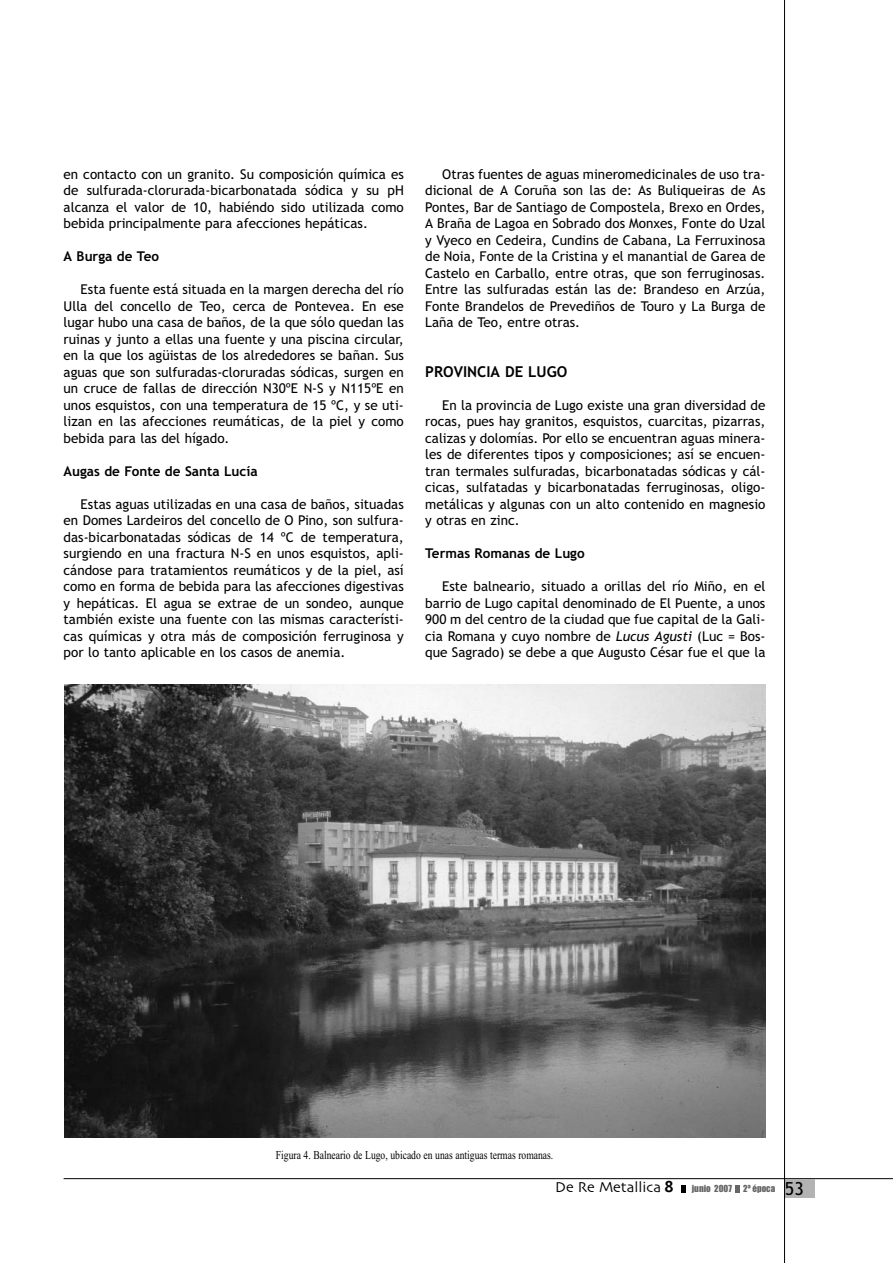
<style>
.page{position:relative;width:893px;height:1263px;background:#fff}
.page>*{position:absolute;margin:0;border:0;box-sizing:border-box;transform-origin:0 0}
.t1{font:15px "Skia";color:#000}
.t2{font:700 15px "Trebuchet MS";color:#000}
.t3{font:13.5px/16.5px "Trebuchet MS";color:#000;text-align:justify}
.t4{font:700 13.5px "Trebuchet MS";color:#000}
.t5{font:12px "Times New Roman";color:#000;scale:.8 1}
.t6{font:9px "Impact";color:#666}
.s1{font-style:italic}
.s2{font-family:"Officina Sans";font-weight:700;font-size:16.5px}
.s3{font-family:"Impact";font-size:9px;color:#666}
.s4{font-family:"Trebuchet MS";font-size:18px;color:#000}
</style>
<div class="page">
<svg style="left:735px;top:1185px;width:5px;height:7px"></svg>
<svg style="left:681px;top:1185px;width:4px;height:7px"></svg>
<hr style="left:64px;top:1178px;width:828px;height:1px;background:#000">
<div style="left:784px;top:1179px;width:31px;height:18px;background:#b3b3b3"></div>
<hr style="left:784px;top:0;width:1px;height:1263px;background:#000">
<img style="left:65px;top:685px;width:700px;height:452px">
<p class="t3" style="left:64px;top:167px;width:342px">en contacto con un granito. Su composición química es de sulfurada-clorurada-bicarbonatada sódica y su pH alcanza el valor de 10, habiéndo sido utilizada como bebida principalmente para afecciones hepáticas.</p>
<p class="t4" style="left:64px;top:251px;width:97px">A Burga de Teo</p>
<p class="t3" style="left:64px;top:282px;width:342px;text-indent:17px">Esta fuente está situada en la margen derecha del río Ulla del concello de Teo, cerca de Pontevea. En ese lugar hubo una casa de baños, de la que sólo quedan las ruinas y junto a ellas una fuente y una piscina circular, en la que los agüistas de los alrededores se bañan. Sus aguas que son sulfuradas-cloruradas sódicas, surgen en un cruce de fallas de dirección N30ºE N-S y N115ºE en unos esquistos, con una temperatura de 15 ºC, y se uti&shy;lizan en las afecciones reumáticas, de la piel y como bebida para las del hígado.</p>
<p class="t4" style="left:64px;top:466px;width:196px">Augas de Fonte de Santa Lucía</p>
<p class="t3" style="left:64px;top:497px;width:342px;text-indent:17px">Estas aguas utilizadas en una casa de baños, situadas en Domes Lardeiros del concello de O Pino, son sulfura&shy;das-bicarbonatadas sódicas de 14 ºC de temperatura, surgiendo en una fractura N-S en unos esquistos, apli&shy;cándose para tratamientos reumáticos y de la piel, así como en forma de bebida para las afecciones digestivas y hepáticas. El agua se extrae de un sondeo, aunque también existe una fuente con las mismas característi&shy;cas químicas y otra más de composición ferruginosa y por lo tanto aplicable en los casos de anemia.</p>
<p class="t3" style="left:425px;top:167px;width:342px;text-indent:17px">Otras fuentes de aguas mineromedicinales de uso tra&shy;dicional de A Coruña son las de: As Buliqueiras de As Pontes, Bar de Santiago de Compostela, Brexo en Ordes, A Braña de Lagoa en Sobrado dos Monxes, Fonte do Uzal y Vyeco en Cedeira, Cundins de Cabana, La Ferruxinosa de Noia, Fonte de la Cristina y el manantial de Garea de Castelo en Carballo, entre otras, que son ferruginosas.<br>Entre las sulfuradas están las de: Brandeso en Arzúa, Fonte Brandelos de Prevediños de Touro y La Burga de Laña de Teo, entre otras.</p>
<p class="t2" style="left:425px;top:365px;width:144px">PROVINCIA DE LUGO</p>
<p class="t3" style="left:425px;top:398px;width:342px;text-indent:17px">En la provincia de Lugo existe una gran diversidad de rocas, pues hay granitos, esquistos, cuarcitas, pizarras, calizas y dolomías. Por ello se encuentran aguas minera&shy;les de diferentes tipos y composiciones; así se encuen&shy;tran termales sulfuradas, bicarbonatadas sódicas y cál&shy;cicas, sulfatadas y bicarbonatadas ferruginosas, oligo&shy;metálicas y algunas con un alto contenido en magnesio y otras en zinc.</p>
<p class="t4" style="left:425px;top:548px;width:161px">Termas Romanas de Lugo</p>
<p class="t3" style="left:425px;top:579px;width:342px;text-indent:17px">Este balneario, situado a orillas del río Miño, en el barrio de Lugo capital denominado de El Puente, a unos 900 m del centro de la ciudad que fue capital de la Gali&shy;cia Romana y cuyo nombre de <span class="s1">Lucus Agusti</span> (Luc = Bos&shy;que Sagrado) se debe a que Augusto César fue el que la</p>
<p class="t5" style="left:276px;top:1151px;width:348px">Figura 4. Balneario de Lugo, ubicado en unas antiguas termas romanas.</p>
<p class="t1" style="left:555px;top:1182px;width:178px">De Re Metallica <span class="s2">8</span> <span class="s3">JUNIO 2007</span></p>
<p class="t6" style="left:743px;top:1186px;width:62px">2ª ÉPOCA <span class="s4">53</span></p>
</div>
